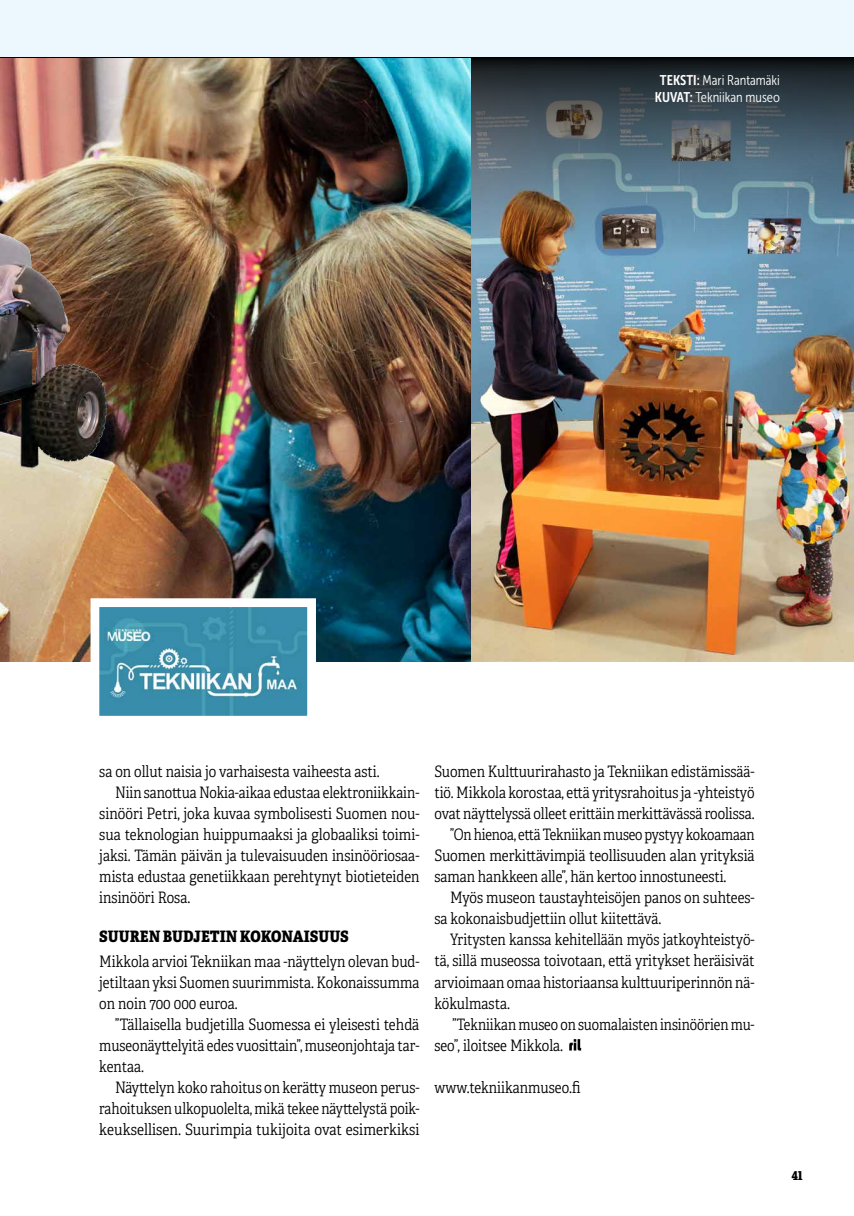
<style>
.page{position:relative;width:854px;height:1216px;background:#fff}
.page>*{position:absolute;margin:0;border:0;box-sizing:border-box;transform-origin:0 0}
.t1{font:15.75px/21px "Adelle Condensed Lt";color:#000;text-align:justify}
.t2{font:15.75px "Adelle Condensed Eb";color:#000}
.t3{font:14px/17.5px "Museo Sans Cond 300";color:#fff;text-align:center}
.t4{font:12.25px "Adelle Condensed Eb";color:#000}
.s1{font-family:"Museo Sans Cond 700"}
</style>
<div class="page">
<div style="left:0;top:0;width:853px;height:134px;background:#edf7fe"></div>
<img style="left:0;top:58px;width:853px;height:603px">
<img style="left:471px;top:57px;width:382px;height:216px">
<svg style="left:569px;top:1039px;width:12px;height:11px"></svg>
<svg style="left:86px;top:594px;width:234px;height:122px"></svg>
<img style="left:0;top:69px;width:178px;height:472px">
<hr style="left:0;top:57px;width:779px;height:1px;background:#000">
<p class="t3" style="left:654px;top:71px;width:127px"><span class="s1">TEKSTI:</span> Mari Rantamäki<br><span class="s1">KUVAT:</span> Tekniikan museo</p>
<p class="t1" style="left:99px;top:760px;width:282px">sa on ollut naisia jo varhaisesta vaiheesta asti.</p>
<p class="t1" style="left:115px;top:781px;width:306px">Niin sanottua Nokia-aikaa edustaa elektroniikkain-</p>
<p class="t1" style="left:99px;top:802px;width:321px">sinööri Petri, joka kuvaa symbolisesti Suomen nou-</p>
<p class="t1" style="left:99px;top:823px;width:321px">sua teknologian huippumaaksi ja globaaliksi toimi-</p>
<p class="t1" style="left:99px;top:844px;width:321px">jaksi. Tämän päivän ja tulevaisuuden insinööriosaa-</p>
<p class="t1" style="left:99px;top:865px;width:321px">mista edustaa genetiikkaan perehtynyt biotieteiden</p>
<p class="t1" style="left:99px;top:886px;width:92px">insinööri Rosa.</p>
<p class="t2" style="left:99px;top:924px;width:251px">SUUREN BUDJETIN KOKONAISUUS</p>
<p class="t1" style="left:99px;top:949px;width:321px">Mikkola arvioi Tekniikan maa -näyttelyn olevan bud&shy;jetiltaan yksi Suomen suurimmista. Kokonaissumma on noin 700 000 euroa.</p>
<p class="t1" style="left:99px;top:1012px;width:321px;text-indent:16px">”Tällaisella budjetilla Suomessa ei yleisesti tehdä museonäyttelyitä edes vuosittain”, museonjohtaja tar&shy;kentaa.</p>
<p class="t1" style="left:99px;top:1075px;width:321px;text-indent:16px">Näyttelyn koko rahoitus on kerätty museon perus&shy;rahoituksen ulkopuolelta, mikä tekee näyttelystä poik&shy;keuksellisen. Suurimpia tukijoita ovat esimerkiksi</p>
<p class="t1" style="left:434px;top:760px;width:321px">Suomen Kulttuurirahasto ja Tekniikan edistämissää-</p>
<p class="t1" style="left:434px;top:781px;width:321px">tiö. Mikkola korostaa, että yritysrahoitus ja -yhteistyö</p>
<p class="t1" style="left:434px;top:802px;width:321px">ovat näyttelyssä olleet erittäin merkittävässä roolissa.</p>
<p class="t1" style="left:450px;top:823px;width:306px">”On hienoa, että Tekniikan museo pystyy kokoamaan</p>
<p class="t1" style="left:434px;top:844px;width:322px">Suomen merkittävimpiä teollisuuden alan yrityksiä</p>
<p class="t1" style="left:434px;top:865px;width:293px">saman hankkeen alle”, hän kertoo innostuneesti.</p>
<p class="t1" style="left:450px;top:886px;width:306px">Myös museon taustayhteisöjen panos on suhtees-</p>
<p class="t1" style="left:434px;top:907px;width:228px">sa kokonaisbudjettiin ollut kiitettävä.</p>
<p class="t1" style="left:450px;top:928px;width:306px">Yritysten kanssa kehitellään myös jatkoyhteistyö-</p>
<p class="t1" style="left:434px;top:949px;width:321px">tä, sillä museossa toivotaan, että yritykset heräisivät</p>
<p class="t1" style="left:434px;top:970px;width:321px">arvioimaan omaa historiaansa kulttuuriperinnön nä-</p>
<p class="t1" style="left:434px;top:991px;width:77px">kökulmasta.</p>
<p class="t1" style="left:452px;top:1012px;width:303px">”Tekniikan museo on suomalaisten insinöörien mu-</p>
<p class="t1" style="left:434px;top:1033px;width:130px">seo”, iloitsee Mikkola.</p>
<p class="t1" style="left:434px;top:1075px;width:147px">www.tekniikanmuseo.fi</p>
<p class="t4" style="left:791px;top:1165px;width:13px">41</p>
</div>
